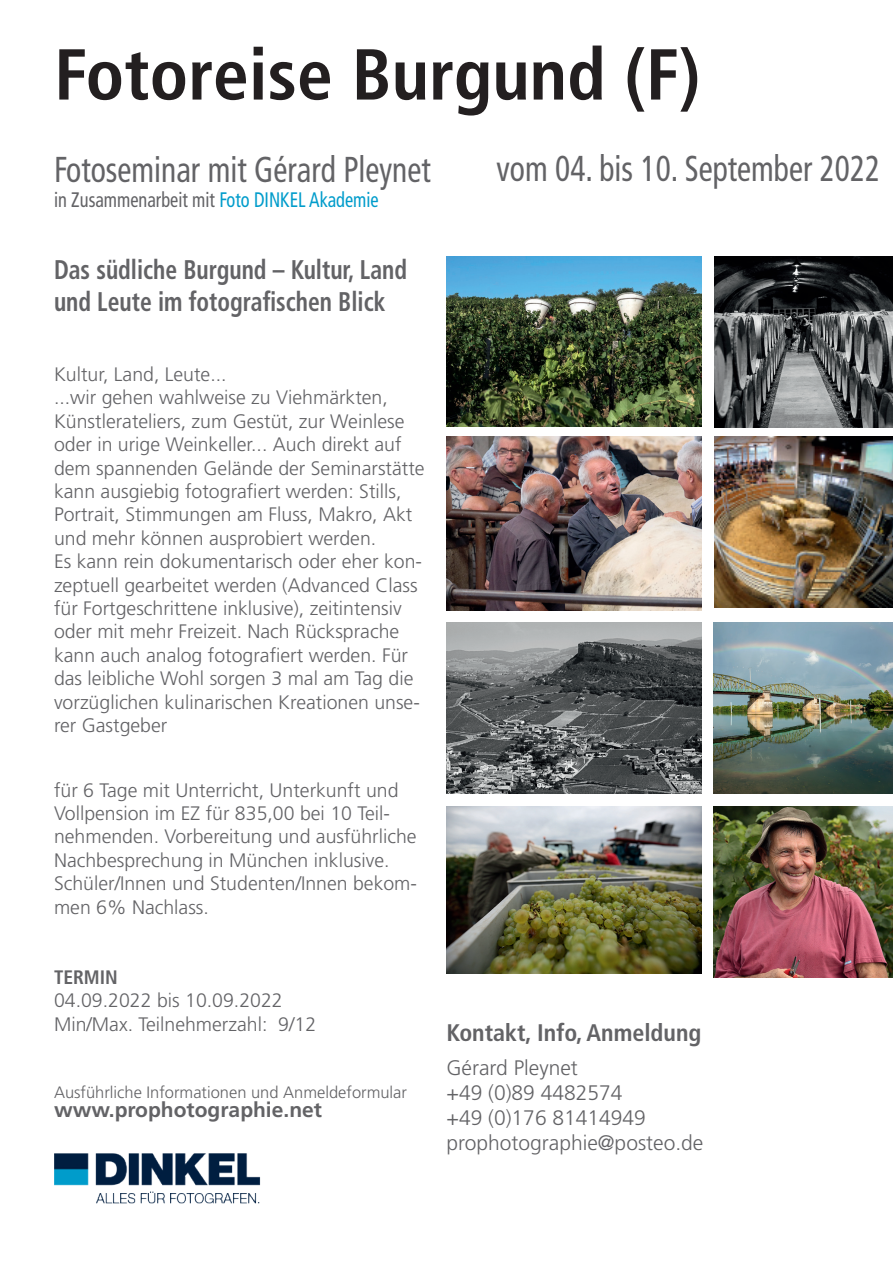
<style>
.page{position:relative;width:893px;height:1263px;background:#fff}
.page>*{position:absolute;margin:0;border:0;box-sizing:border-box;transform-origin:0 0}
.t1{font:700 condensed 72px "Frutiger";color:#231f20}
.t2{font:condensed 36px "Frutiger";color:#636366;scale:.87 1}
.t3{font:700 condensed 27px/32.4px "Frutiger";color:#636366;scale:.87 1}
.t4{font:700 condensed 24px "Frutiger";color:#636366}
.t5{font:300 21px/25.2px "Frutiger";color:#636366}
.t6{font:condensed 21px "Frutiger";color:#636366;scale:.87 1}
.t7{font:700 21px "Frutiger";color:#636366}
.t8{font:300 19.5px/23.4px "Frutiger";color:#636366}
.t9{font:700 condensed 19.5px "Frutiger";color:#636366}
.t10{font:300 16.5px "Frutiger";color:#636366}
.s1{color:#009ccb}
</style>
<div class="page">
<img style="left:446px;top:437px;width:256px;height:173px">
<img style="left:713px;top:623px;width:180px;height:170px">
<img style="left:714px;top:437px;width:179px;height:170px">
<img style="left:446px;top:623px;width:256px;height:170px">
<img style="left:714px;top:256px;width:178px;height:171px">
<img style="left:713px;top:807px;width:180px;height:170px">
<img style="left:446px;top:256px;width:256px;height:170px">
<img style="left:446px;top:807px;width:256px;height:167px">
<img style="left:54px;top:1153px;width:207px;height:51px">
<h1 class="t1" style="left:54px;top:32px;width:648px">Fotoreise Burgund (F)</h1>
<h2 class="t2" style="left:54px;top:148px;width:434px">Fotoseminar mit Gérard Pleynet</h2>
<p class="t6" style="left:54px;top:187px;width:375px">in Zusammenarbeit mit <span class="s1">Foto DINKEL Akademie</span></p>
<h3 class="t3" style="left:54px;top:253px;width:407px">Das südliche Burgund – Kultur, Land und Leute im fotografischen Blick</h3>
<p class="t8" style="left:54px;top:362px;width:372px">Kultur, Land, Leute...<br>...wir gehen wahlweise zu Viehmärkten, Künstlerateliers, zum Gestüt, zur Weinlese oder in urige Weinkeller... Auch direkt auf dem spannenden Gelände der Seminarstätte kann ausgiebig fotografiert werden: Stills, Portrait, Stimmungen am Fluss, Makro, Akt und mehr können ausprobiert werden.<br>Es kann rein dokumentarisch oder eher kon&shy;zeptuell gearbeitet werden (Advanced Class für Fortgeschrittene inklusive), zeitintensiv oder mit mehr Freizeit. Nach Rücksprache kann auch analog fotografiert werden. Für das leibliche Wohl sorgen 3 mal am Tag die vorzüglichen kulinarischen Kreationen unse&shy;rer Gastgeber</p>
<p class="t8" style="left:54px;top:778px;width:365px">für 6 Tage mit Unterricht, Unterkunft und Vollpension im EZ für 835,00 bei 10 Teil&shy;nehmenden. Vorbereitung und ausführliche Nachbesprechung in München inklusive.<br>Schüler/Innen und Studenten/Innen bekom&shy;men 6% Nachlass.</p>
<h2 class="t2" style="left:496px;top:148px;width:443px">vom 04. bis 10. September 2022</h2>
<p class="t9" style="left:54px;top:965px;width:65px">TERMIN</p>
<p class="t8" style="left:54px;top:989px;width:264px">04.09.2022 bis 10.09.2022<br>Min/Max. Teilnehmerzahl: 9/12</p>
<p class="t10" style="left:54px;top:1083px;width:354px">Ausführliche Informationen und Anmeldeformular</p>
<p class="t7" style="left:54px;top:1097px;width:270px">www.prophotographie.net</p>
<p class="t4" style="left:446px;top:1018px;width:256px">Kontakt, Info, Anmeldung</p>
<p class="t5" style="left:446px;top:1055px;width:258px">Gérard Pleynet<br>+49 (0)89 4482574<br>+49 (0)176 81414949 prophotographie@posteo.de</p>
</div>
